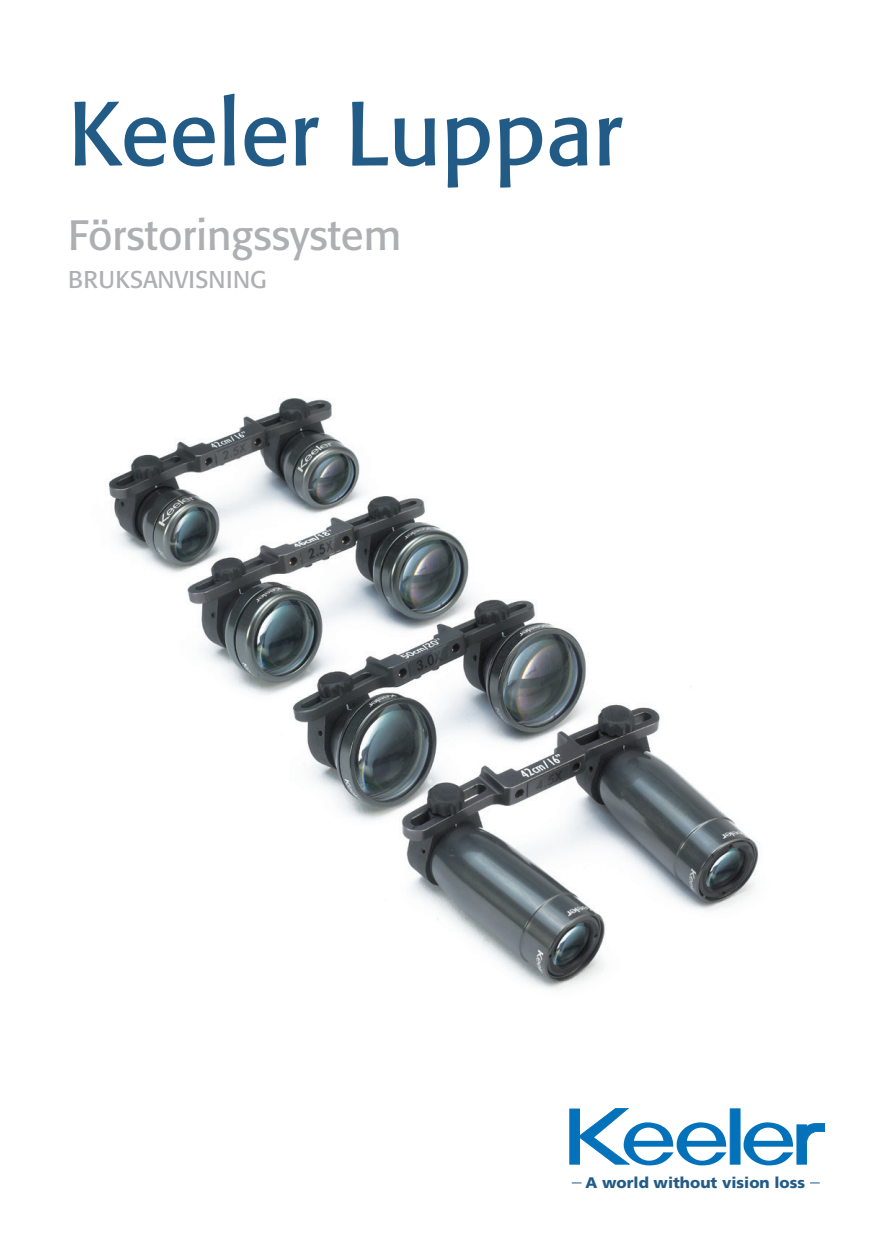
<style>
.page{position:relative;width:893px;height:1259px;background:#fff}
.page>*{position:absolute;margin:0;border:0;box-sizing:border-box;transform-origin:0 0}
.Product_name{font:90px "Formata BQ";color:#235b87}
.t1{font:42px "Formata BQ";color:#aeafb3}
.Sub_Title{font:24px "Formata BQ";color:#aeafb3}
.t2{font:900 15.3px "Frutiger";color:#235b87}
</style>
<div class="page">
<svg style="left:570px;top:1108px;width:156px;height:57px"></svg>
<div style="left:730px;top:1109px;width:10px;height:55px;background:#0372bb;border:1px solid #0573bb"></div>
<svg style="left:743px;top:1122px;width:82px;height:43px"></svg>
<img style="left:108px;top:398px;width:651px;height:591px">
<p class="Product_name" style="left:68px;top:79px;width:556px">Keeler Luppar</p>
<p class="t1" style="left:68px;top:210px;width:335px">Förstoringssystem</p>
<p class="Sub_Title" style="left:68px;top:265px;width:200px">BRUKSANVISNING</p>
<p class="t2" style="left:585px;top:1173px;width:221px">A world without vision loss</p>
</div>
